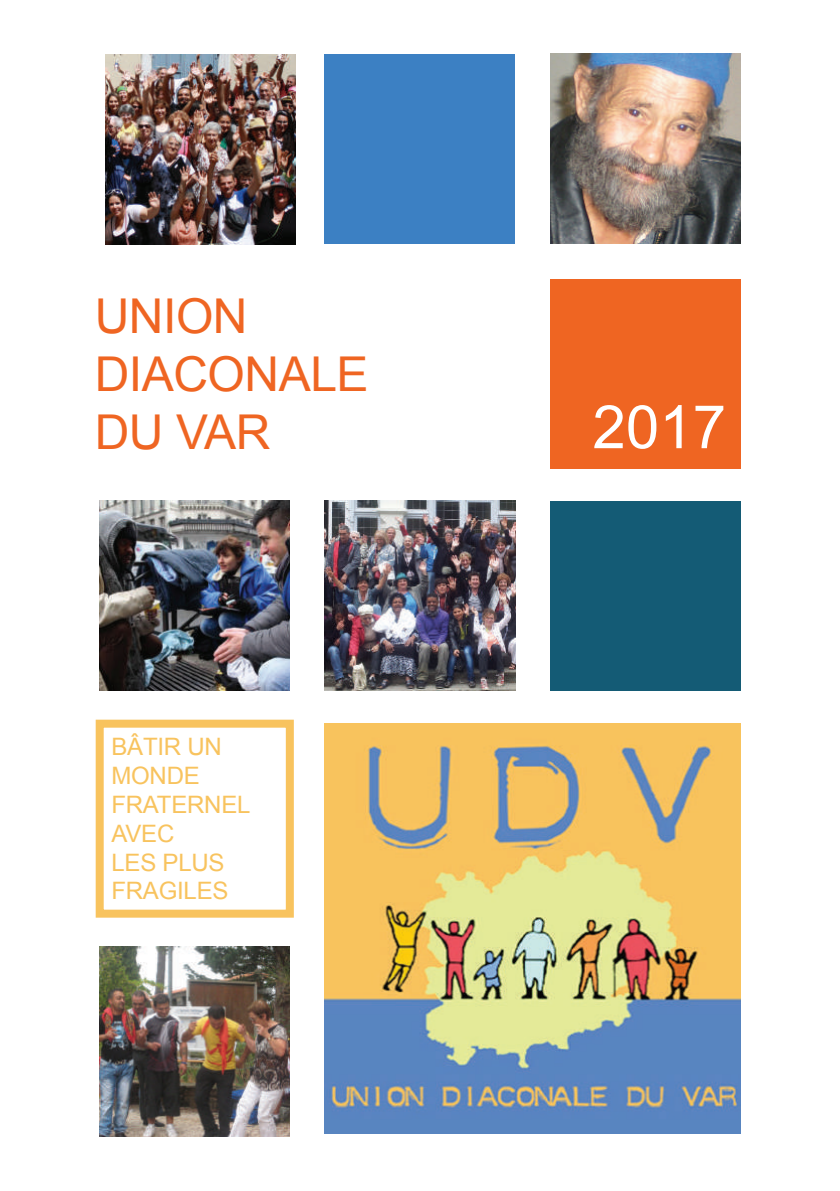
<style>
.page{position:relative;width:840px;height:1191px;background:#fff}
.page>*{position:absolute;margin:0;border:0;box-sizing:border-box;transform-origin:0 0}
.t1{font:60px "Arial";color:#fff}
.t2{font:48px/57.6px "Arial";letter-spacing:-.01em;color:#ef6522}
.t3{font:24px/28.8px "Arial";letter-spacing:-.01em;color:#f8c35e}
</style>
<div class="page">
<img style="left:550px;top:54px;width:189px;height:190px">
<div style="left:550px;top:278px;width:189px;height:190px;background:#ef6522"></div>
<div style="left:550px;top:500px;width:189px;height:190px;background:#145b75"></div>
<img style="left:100px;top:500px;width:190px;height:190px">
<div style="left:325px;top:54px;width:189px;height:190px;background:#3c80c3"></div>
<div style="left:96px;top:719px;width:198px;height:198px;border:8px solid #f8c35e"></div>
<img style="left:325px;top:723px;width:414px;height:410px">
<img style="left:100px;top:946px;width:190px;height:190px">
<img style="left:325px;top:500px;width:189px;height:190px">
<img style="left:105px;top:54px;width:190px;height:190px">
<h2 class="t2" style="left:95px;top:288px;width:275px">UNION<br>DIACONALE<br>DU VAR</h2>
<p class="t3" style="left:111px;top:733px;width:119px">BÂTIR UN<br>MONDE<br>FRATERNEL<br>AVEC<br>LES PLUS<br>FRAGILES</p>
<h1 class="t1" style="left:592px;top:388px;width:135px">2017</h1>
</div>
